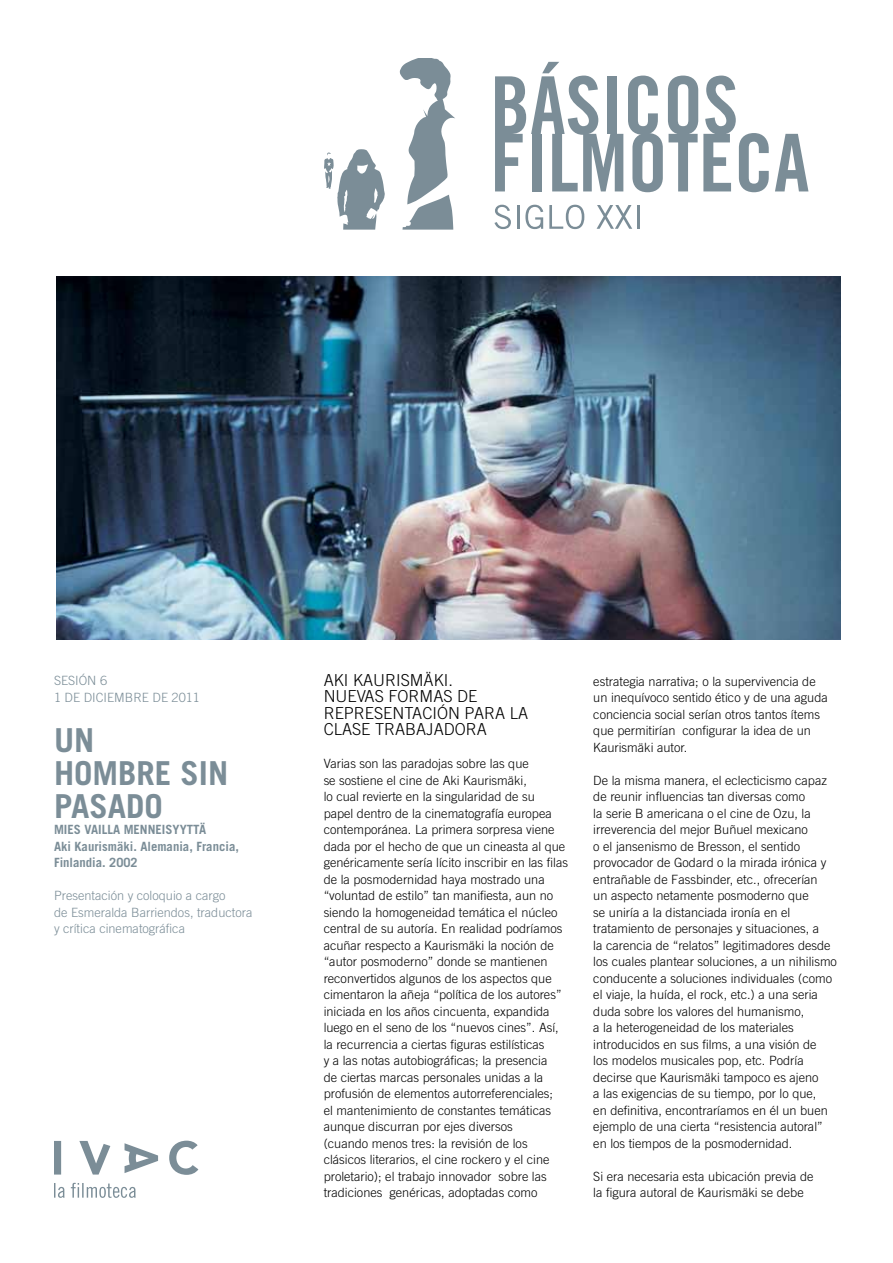
<style>
.page{position:relative;width:893px;height:1263px;background:#fff}
.page>*{position:absolute;margin:0;border:0;box-sizing:border-box;transform-origin:0 0}
.t1{font:700 33px/33px "Trade Gothic LT Std";color:#7b8d97}
.t2{font:300 16.5px/16.5px "Trade Gothic LT Std";color:#000}
.t3{font:300 12.75px/16.5px "Trade Gothic LT Std";color:#000}
.t4{font:300 12.75px/16.5px "Trade Gothic LT Std";color:#7b8d97}
.t5{font:700 12.75px/16.5px "Trade Gothic LT Std";color:#7b8d97}
</style>
<div class="page">
<svg style="left:54px;top:1141px;width:144px;height:34px"></svg>
<svg style="left:54px;top:1183px;width:82px;height:15px"></svg>
<img style="left:56px;top:277px;width:784px;height:363px">
<svg style="left:494px;top:205px;width:17px;height:24px"></svg>
<hr style="left:517px;top:205px;width:3px;height:24px;background:#7b8d97">
<svg style="left:525px;top:205px;width:18px;height:24px"></svg>
<svg style="left:549px;top:205px;width:35px;height:24px"></svg>
<svg style="left:597px;top:205px;width:35px;height:24px"></svg>
<hr style="left:637px;top:205px;width:2px;height:24px;background:#7b8d97">
<svg style="left:495px;top:62px;width:274px;height:130px"></svg>
<svg style="left:775px;top:134px;width:33px;height:57px"></svg>
<svg style="left:324px;top:149px;width:61px;height:81px"></svg>
<svg style="left:400px;top:59px;width:55px;height:171px"></svg>
<p class="t4" style="left:54px;top:672px;width:148px">SESIÓN 6<br>1 DE DICIEMBRE DE 2011</p>
<h1 class="t1" style="left:54px;top:723px;width:176px">UN<br>HOMBRE SIN<br>PASADO</h1>
<p class="t5" style="left:54px;top:821px;width:186px">MIES VAILLA MENNEISYYTTÄ<br>Aki Kaurismäki. Alemania, Francia,<br>Finlandia. 2002</p>
<p class="t4" style="left:54px;top:887px;width:200px">Presentación y coloquio a cargo<br>de Esmeralda Barriendos, traductora y crítica cinematográfica</p>
<p class="t2" style="left:324px;top:671px;width:206px">AKI KAURISMÄKI.<br>NUEVAS FORMAS DE<br>REPRESENTACIÓN PARA LA<br>CLASE TRABAJADORA</p>
<p class="t3" style="left:324px;top:755px;width:246px">Varias son las paradojas sobre las que<br>se sostiene el cine de Aki Kaurismäki,<br>lo cual revierte en la singularidad de su<br>papel dentro de la cinematografía europea contemporánea. La primera sorpresa viene dada por el hecho de que un cineasta al que genéricamente sería lícito inscribir en las filas de la posmodernidad haya mostrado una “voluntad de estilo” tan manifiesta, aun no siendo la homogeneidad temática el núcleo central de su autoría. En realidad podríamos acuñar respecto a Kaurismäki la noción de “autor posmoderno” donde se mantienen reconvertidos algunos de los aspectos que cimentaron la añeja “política de los autores” iniciada en los años cincuenta, expandida luego en el seno de los “nuevos cines”. Así, la recurrencia a ciertas figuras estilísticas<br>y a las notas autobiográficas; la presencia<br>de ciertas marcas personales unidas a la profusión de elementos autorreferenciales;<br>el mantenimiento de constantes temáticas aunque discurran por ejes diversos<br>(cuando menos tres: la revisión de los clásicos literarios, el cine rockero y el cine proletario); el trabajo innovador sobre las tradiciones genéricas, adoptadas como</p>
<p class="t3" style="left:593px;top:673px;width:236px">estrategia narrativa; o la supervivencia de un inequívoco sentido ético y de una aguda conciencia social serían otros tantos ítems que permitirían configurar la idea de un Kaurismäki autor.</p>
<p class="t3" style="left:593px;top:772px;width:245px">De la misma manera, el eclecticismo capaz de reunir influencias tan diversas como<br>la serie B americana o el cine de Ozu, la irreverencia del mejor Buñuel mexicano<br>o el jansenismo de Bresson, el sentido provocador de Godard o la mirada irónica y entrañable de Fassbinder, etc., ofrecerían<br>un aspecto netamente posmoderno que<br>se uniría a la distanciada ironía en el tratamiento de personajes y situaciones, a<br>la carencia de “relatos” legitimadores desde los cuales plantear soluciones, a un nihilismo conducente a soluciones individuales (como el viaje, la huída, el rock, etc.) a una seria duda sobre los valores del humanismo,<br>a la heterogeneidad de los materiales introducidos en sus films, a una visión de<br>los modelos musicales pop, etc. Podría decirse que Kaurismäki tampoco es ajeno<br>a las exigencias de su tiempo, por lo que,<br>en definitiva, encontraríamos en él un buen ejemplo de una cierta “resistencia autoral” en los tiempos de la posmodernidad.</p>
<p class="t3" style="left:593px;top:1167px;width:222px">Si era necesaria esta ubicación previa de la figura autoral de Kaurismäki se debe</p>
</div>
